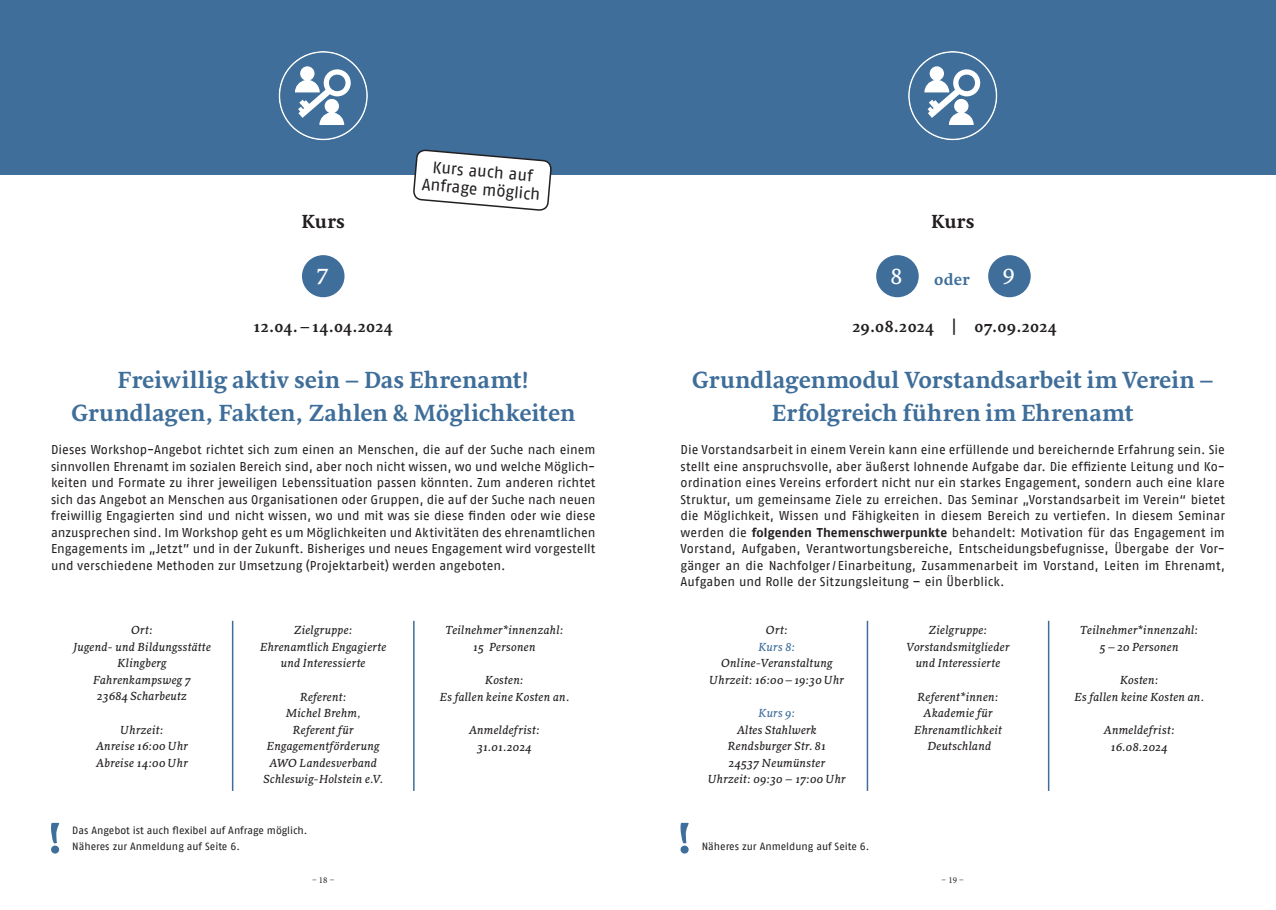
<style>
.page{position:relative;width:1276px;height:910px;background:#fff}
.page>*{position:absolute;margin:0;border:0;box-sizing:border-box;transform-origin:0 0}
.t1{font:700 24px/33px "Sirba";color:#3e6e99;text-align:center}
.t2{font:22.5px "Sirba";color:#fff}
.t3{font:700 19.5px "Sirba";letter-spacing:.01em;color:#231f20}
.t4{font:700 16.5px "Sirba";color:#231f20}
.t5{font:16.5px/18px "AWO Fago Office";color:#231f20;text-align:center}
.t6{font:700 16.5px "Sirba";color:#3e6e99}
.t7{font:12.75px/16.5px "AWO Fago Office";letter-spacing:.005em;color:#231f20;text-align:justify}
.t8{font:italic 12px/16.5px "Sirba";letter-spacing:.015em;color:#231f20;text-align:center}
.t9{font:italic 12px "Sirba";letter-spacing:.02em;color:#3e6e99}
.t10{font:10.5px/16.5px "AWO Fago Office";color:#231f20}
.t11{font:9px "Minion Pro";color:#231f20}
.s1{font-weight:700}
</style>
<div class="page">
<div style="left:638px;top:0;width:638px;height:174px;background:#3e6e99"></div>
<div style="left:0;top:0;width:638px;height:174px;background:#3e6e99"></div>
<svg style="left:908px;top:51px;width:89px;height:89px"></svg>
<svg style="left:279px;top:51px;width:89px;height:89px"></svg>
<svg style="left:51px;top:822px;width:8px;height:32px"></svg>
<hr style="left:232px;top:621px;width:1px;height:170px;background:#3e6e99">
<hr style="left:413px;top:621px;width:1px;height:170px;background:#3e6e99">
<div style="left:302px;top:255px;width:42px;height:42px;background:#3e6e99;border-radius:50%"></div>
<hr style="left:866px;top:621px;width:2px;height:170px;background:#3e6e99">
<hr style="left:1048px;top:621px;width:1px;height:170px;background:#3e6e99">
<div style="left:988px;top:255px;width:42px;height:42px;background:#3e6e99;border-radius:50%"></div>
<div style="left:876px;top:255px;width:42px;height:42px;background:#3e6e99;border-radius:50%"></div>
<svg style="left:680px;top:822px;width:8px;height:32px"></svg>
<svg style="left:412px;top:149px;width:140px;height:62px"></svg>
<p class="t5" style="left:424px;top:157px;width:120px;rotate:5deg">Kurs auch auf<br>Anfrage möglich</p>
<h3 class="t3" style="left:302px;top:206px;width:45px">Kurs</h3>
<h3 class="t3" style="left:931px;top:206px;width:45px">Kurs</h3>
<h2 class="t2" style="left:316px;top:260px;width:14px">7</h2>
<p class="t4" style="left:254px;top:313px;width:141px">12.04.–14.04.2024</p>
<h1 class="t1" style="left:71px;top:364px;width:505px">Freiwillig aktiv sein – Das Ehrenamt!<br>Grundlagen, Fakten, Zahlen &amp; Möglichkeiten</h1>
<p class="t7" style="left:51px;top:441px;width:546px">Dieses Workshop-Angebot richtet sich zum einen an Menschen, die auf der Suche nach einem sinnvollen Ehrenamt im sozialen Bereich sind, aber noch nicht wissen, wo und welche Möglich&shy;keiten und Formate zu ihrer jeweiligen Lebenssituation passen könnten. Zum anderen richtet sich das Angebot an Menschen aus Organisationen oder Gruppen, die auf der Suche nach neuen freiwillig Engagierten sind und nicht wissen, wo und mit was sie diese finden oder wie diese anzusprechen sind. Im Workshop geht es um Möglichkeiten und Aktivitäten des ehrenamtlichen Engagements im „Jetzt” und in der Zukunft. Bisheriges und neues Engagement wird vorgestellt und verschiedene Methoden zur Umsetzung (Projektarbeit) werden angeboten.</p>
<p class="t8" style="left:73px;top:621px;width:139px">Ort:<br>Jugend- und Bildungsstätte<br>Klingberg<br>Fahrenkampsweg 7<br>23684 Scharbeutz</p>
<p class="t8" style="left:96px;top:721px;width:93px">Uhrzeit:<br>Anreise 16:00 Uhr<br>Abreise 14:00 Uhr</p>
<p class="t8" style="left:260px;top:621px;width:128px">Zielgruppe:<br>Ehrenamtlich Engagierte und Interessierte</p>
<p class="t8" style="left:263px;top:688px;width:121px">Referent:<br>Michel Brehm,<br>Referent für<br>Engagementförderung<br>AWO Landesverband<br>Schleswig-Holstein e.V.</p>
<p class="t10" style="left:72px;top:821px;width:237px">Das Angebot ist auch flexibel auf Anfrage möglich.<br>Näheres zur Anmeldung auf Seite 6.</p>
<p class="t8" style="left:445px;top:621px;width:120px">Teilnehmer*innenzahl:<br>15 Personen</p>
<p class="t8" style="left:440px;top:671px;width:131px">Kosten:<br>Es fallen keine Kosten an.</p>
<p class="t8" style="left:469px;top:721px;width:72px">Anmeldefrist:<br>31.01.2024</p>
<h2 class="t2" style="left:890px;top:260px;width:14px">8</h2>
<p class="t6" style="left:934px;top:266px;width:37px">oder</p>
<h2 class="t2" style="left:1002px;top:260px;width:14px">9</h2>
<p class="t4" style="left:852px;top:313px;width:206px">29.08.2024 | 07.09.2024</p>
<h1 class="t1" style="left:692px;top:364px;width:523px">Grundlagenmodul Vorstandsarbeit im Verein –<br>Erfolgreich führen im Ehrenamt</h1>
<p class="t7" style="left:680px;top:441px;width:546px">Die Vorstandsarbeit in einem Verein kann eine erfüllende und bereichernde Erfahrung sein. Sie stellt eine anspruchsvolle, aber äußerst lohnende Aufgabe dar. Die effiziente Leitung und Ko&shy;ordination eines Vereins erfordert nicht nur ein starkes Engagement, sondern auch eine klare Struktur, um gemeinsame Ziele zu erreichen. Das Seminar „Vorstandsarbeit im Verein“ bietet die Möglichkeit, Wissen und Fähigkeiten in diesem Bereich zu vertiefen. In diesem Seminar werden die <span class="s1">folgenden Themenschwerpunkte</span> behandelt: Motivation für das Engagement im Vorstand, Aufgaben, Verantwortungsbereiche, Entscheidungsbefugnisse, Übergabe der Vor&shy;gänger an die Nachfolger/ Einarbeitung, Zusammenarbeit im Vorstand, Leiten im Ehrenamt, Aufgaben und Rolle der Sitzungsleitung – ein Überblick.</p>
<p class="t8" style="left:766px;top:621px;width:23px">Ort:</p>
<p class="t9" style="left:758px;top:638px;width:38px">Kurs 8:</p>
<p class="t8" style="left:709px;top:654px;width:136px">Online-Veranstaltung<br>Uhrzeit: 16:00–19:30 Uhr</p>
<p class="t9" style="left:758px;top:704px;width:38px">Kurs 9:</p>
<p class="t8" style="left:708px;top:721px;width:139px">Altes Stahlwerk<br>Rendsburger Str. 81<br>24537 Neumünster<br>Uhrzeit: 09:30 – 17:00 Uhr</p>
<p class="t10" style="left:702px;top:838px;width:169px">Näheres zur Anmeldung auf Seite 6.</p>
<p class="t8" style="left:906px;top:621px;width:104px">Zielgruppe:<br>Vorstandsmitglieder und Interessierte</p>
<p class="t8" style="left:914px;top:688px;width:89px">Referent*innen:<br>Akademie für<br>Ehrenamtlichkeit<br>Deutschland</p>
<p class="t8" style="left:1080px;top:621px;width:120px">Teilnehmer*innenzahl:<br>5–20 Personen</p>
<p class="t8" style="left:1074px;top:671px;width:131px">Kosten:<br>Es fallen keine Kosten an.</p>
<p class="t8" style="left:1103px;top:721px;width:72px">Anmeldefrist:<br>16.08.2024</p>
<p class="t11" style="left:312px;top:874px;width:24px">– 18 –</p>
<p class="t11" style="left:941px;top:874px;width:24px">– 19 –</p>
</div>
